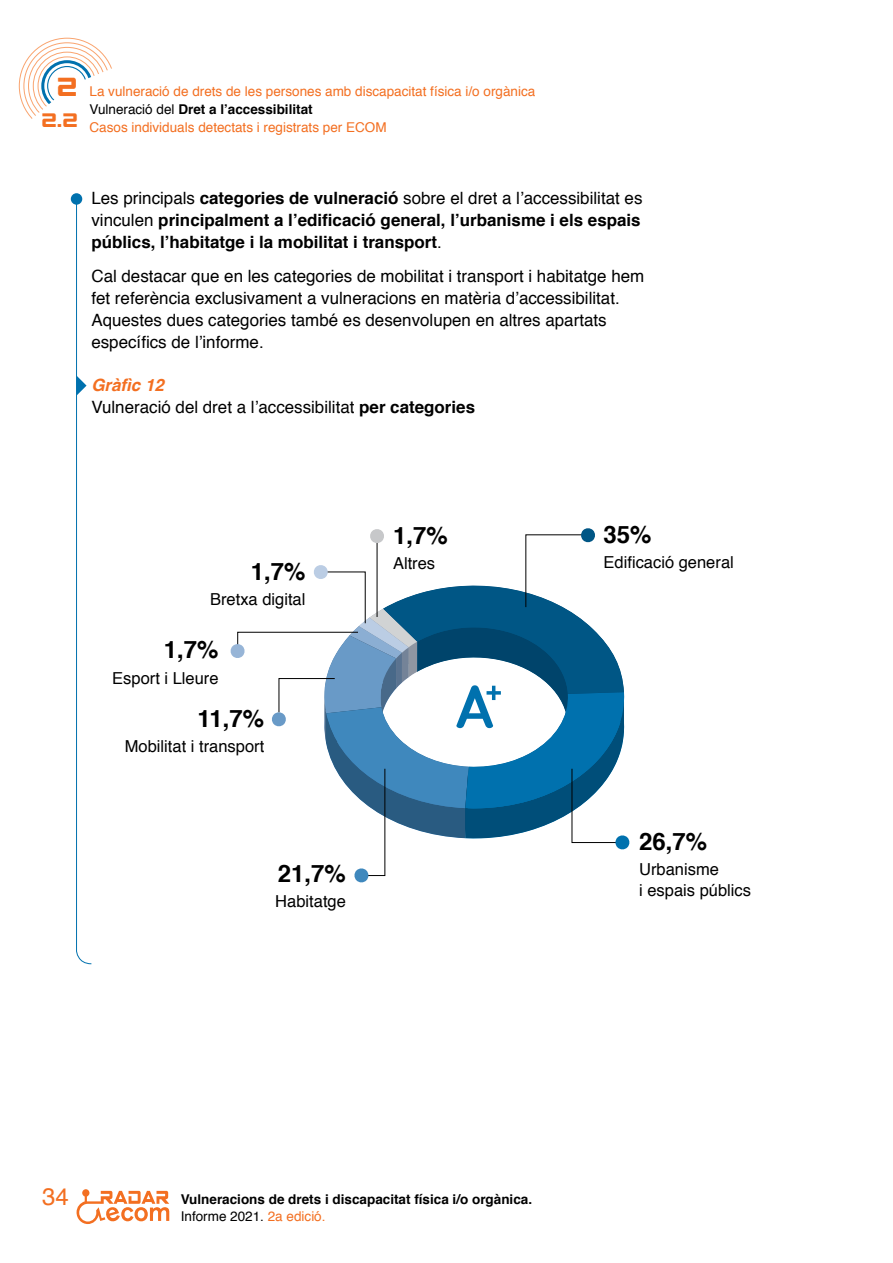
<style>
.page{position:relative;width:893px;height:1263px;background:#fff}
.page>*{position:absolute;margin:0;border:0;box-sizing:border-box;transform-origin:0 0}
.t1{font:28.2px "Strike Fighter";color:#f36f21}
.t2{font:700 24px "Helvetica";color:#000}
.t3{font:24px "Helvetica";color:#f36f21}
.t4{font:21px "Strike Fighter";color:#f36f21}
.t5{font:16.95px/21.8px "Helvetica";color:#000}
.t6{font:700 16.95px/21.8px "Helvetica";color:#000;text-align:justify}
.t7{font:16.5px/21px "Helvetica";color:#000}
.t8{font:13.5px/18px "Helvetica";color:#f36f21}
.t9{font:700 13.5px/17.4px "Helvetica";color:#000}
.s1{color:#000}
.s2{font-weight:700;color:#000}
.s3{font-weight:400}
.s4{font-weight:700;font-style:italic;color:#f36f21}
.s5{font-weight:700}
.s6{font-weight:400;color:#f36f21}
</style>
<div class="page">
<svg style="left:77px;top:1189px;width:92px;height:35px"></svg>
<div style="left:71px;top:193px;width:11px;height:12px;background:#0071ae;border-radius:50%"></div>
<svg style="left:76px;top:202px;width:16px;height:762px"></svg>
<svg style="left:19px;top:38px;width:96px;height:96px"></svg>
<svg style="left:18px;top:63px;width:97px;height:71px"></svg>
<svg style="left:230px;top:528px;width:400px;height:355px"></svg>
<h1 class="t1" style="left:57px;top:70px;width:22px">2</h1>
<p class="t4" style="left:42px;top:107px;width:38px">2.2</p>
<p class="t8" style="left:90px;top:82px;width:447px">La vulneració de drets de les persones amb discapacitat física i/o orgànica<br><span class="s1">Vulneració del</span> <span class="s2">Dret a l’accessibilitat<br></span>Casos individuals detectats i registrats per ECOM</p>
<p class="t6" style="left:91px;top:188px;width:553px"><span class="s3">Les principals</span> categories de vulneració <span class="s3">sobre el dret a l’accessibilitat es vinculen</span> principalment a l’edificació general, l’urbanisme i els espais públics, l’habitatge i la mobilitat i transport<span class="s3">.</span></p>
<p class="t5" style="left:91px;top:266px;width:554px">Cal destacar que en les categories de mobilitat i transport i habitatge hem fet referència exclusivament a vulneracions en matèria d’accessibilitat.<br>Aquestes dues categories també es desenvolupen en altres apartats específics de l’informe.</p>
<p class="t5" style="left:91px;top:375px;width:385px"><span class="s4">Gràfìc 12<br></span>Vulneració del dret a l’accessibilitat <span class="s5">per categories</span></p>
<h2 class="t2" style="left:251px;top:552px;width:56px">1,7%</h2>
<p class="t7" style="left:210px;top:589px;width:97px">Bretxa digital</p>
<h2 class="t2" style="left:164px;top:631px;width:56px">1,7%</h2>
<p class="t7" style="left:112px;top:667px;width:108px">Esport i Lleure</p>
<h2 class="t2" style="left:198px;top:699px;width:68px">11,7%</h2>
<p class="t7" style="left:125px;top:736px;width:141px">Mobilitat i transport</p>
<h2 class="t2" style="left:278px;top:854px;width:70px">21,7%</h2>
<p class="t7" style="left:275px;top:891px;width:72px">Habitatge</p>
<h2 class="t2" style="left:393px;top:516px;width:56px">1,7%</h2>
<p class="t7" style="left:393px;top:553px;width:44px">Altres</p>
<h2 class="t2" style="left:604px;top:515px;width:50px">35%</h2>
<p class="t7" style="left:604px;top:552px;width:132px">Edificació general</p>
<h2 class="t2" style="left:639px;top:822px;width:70px">26,7%</h2>
<p class="t7" style="left:639px;top:859px;width:113px">Urbanisme<br>i espais públics</p>
<h2 class="t3" style="left:42px;top:1183px;width:28px">34</h2>
<p class="t9" style="left:181px;top:1191px;width:353px">Vulneracions de drets i discapacitat física i/o orgànica.<br><span class="s3">Informe 2021.</span> <span class="s6">2a edició.</span></p>
</div>
